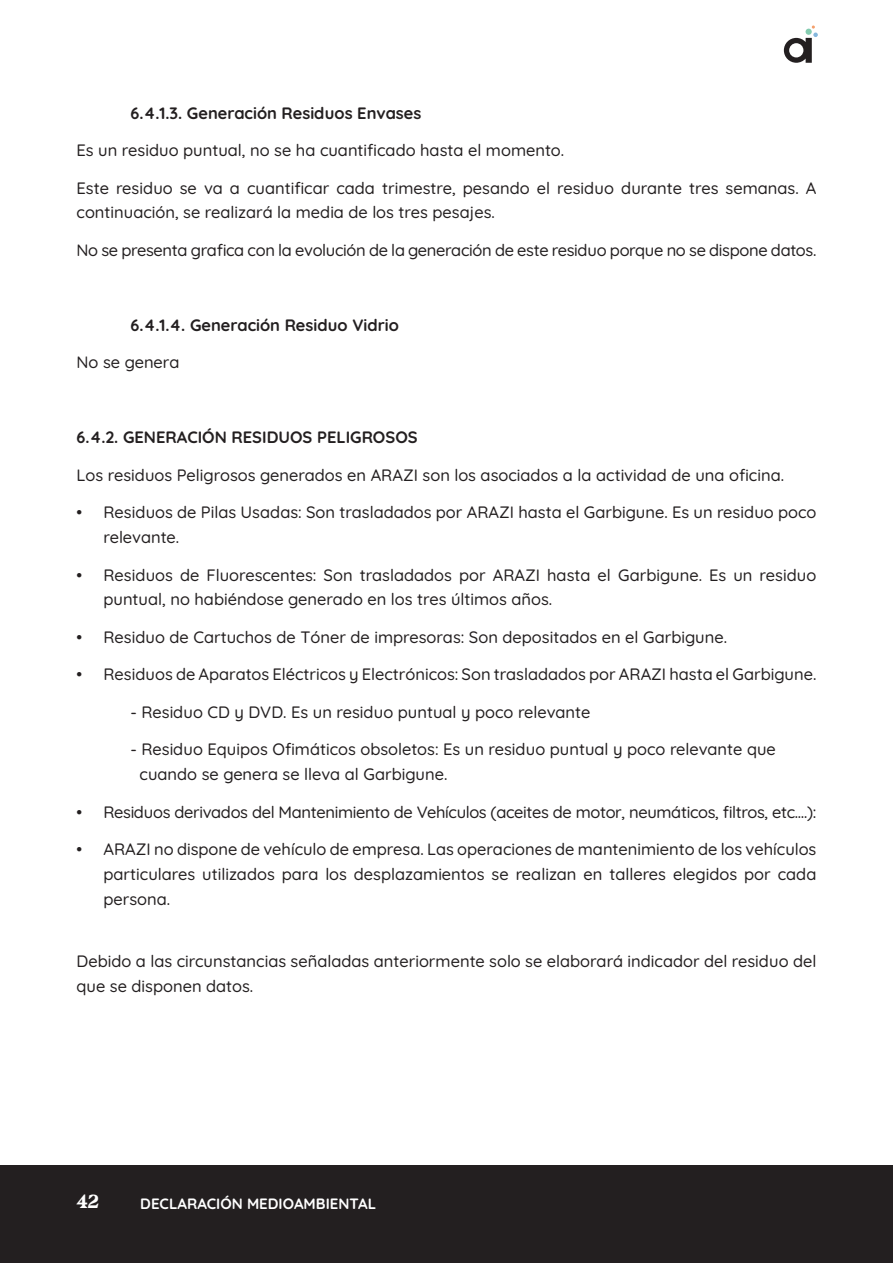
<style>
.page{position:relative;width:893px;height:1263px;background:#fff}
.page>*{position:absolute;margin:0;border:0;box-sizing:border-box;transform-origin:0 0}
.t1{font:700 18px "HK Kontrast";color:#fff}
.t2{font:500 16.5px/24.8px "Quicksand";color:#231f20}
.t3{font:500 16.5px "Quicksand";letter-spacing:-.02em;color:#231f20}
.t4{font:700 16.5px "Quicksand";color:#231f20}
.t5{font:700 15px "Quicksand";color:#fff}
</style>
<div class="page">
<div style="left:1px;top:1165px;width:892px;height:97px;background:#231f20"></div>
<svg style="left:784px;top:26px;width:34px;height:37px"></svg>
<p class="t4" style="left:131px;top:100px;width:292px">6.4.1.3. Generación Residuos Envases</p>
<p class="t2" style="left:77px;top:136px;width:489px">Es un residuo puntual, no se ha cuantificado hasta el momento.</p>
<p class="t2" style="left:77px;top:174px;width:741px">Este residuo se va a cuantificar cada trimestre, pesando el residuo durante tres semanas. A continuación, se realizará la media de los tres pesajes.</p>
<p class="t3" style="left:77px;top:237px;width:741px">No se presenta grafica con la evolución de la generación de este residuo porque no se dispone datos.</p>
<p class="t4" style="left:131px;top:312px;width:270px">6.4.1.4. Generación Residuo Vidrio</p>
<p class="t2" style="left:77px;top:348px;width:104px">No se genera</p>
<p class="t4" style="left:77px;top:425px;width:343px">6.4.2. GENERACIÓN RESIDUOS PELIGROSOS</p>
<p class="t2" style="left:77px;top:461px;width:709px">Los residuos Peligrosos generados en ARAZI son los asociados a la actividad de una oficina.</p>
<p class="t2" style="left:104px;top:498px;width:714px;text-indent:-27px">• Residuos de Pilas Usadas: Son trasladados por ARAZI hasta el Garbigune. Es un residuo poco relevante.</p>
<p class="t2" style="left:103px;top:561px;width:714px;text-indent:-27px">• Residuos de Fluorescentes: Son trasladados por ARAZI hasta el Garbigune. Es un residuo puntual, no habiéndose generado en los tres últimos años.</p>
<p class="t2" style="left:76px;top:623px;width:652px">• Residuo de Cartuchos de Tóner de impresoras: Son depositados en el Garbigune.</p>
<p class="t2" style="left:76px;top:660px;width:741px">• Residuos de Aparatos Eléctricos y Electrónicos: Son trasladados por ARAZI hasta el Garbigune.</p>
<p class="t2" style="left:130px;top:698px;width:461px">- Residuo CD y DVD. Es un residuo puntual y poco relevante</p>
<p class="t2" style="left:140px;top:735px;width:638px;text-indent:-9px">- Residuo Equipos Ofimáticos obsoletos: Es un residuo puntual y poco relevante que cuando se genera se lleva al Garbigune.</p>
<p class="t3" style="left:76px;top:799px;width:741px">• Residuos derivados del Mantenimiento de Vehículos (aceites de motor, neumáticos, filtros, etc.…):</p>
<p class="t2" style="left:104px;top:835px;width:714px;text-align:justify;text-indent:-27px">• ARAZI no dispone de vehículo de empresa. Las operaciones de mantenimiento de los vehículos particulares utilizados para los desplazamientos se realizan en talleres elegidos por cada persona.</p>
<p class="t2" style="left:77px;top:947px;width:741px">Debido a las circunstancias señaladas anteriormente solo se elaborará indicador del residuo del que se disponen datos.</p>
<p class="t1" style="left:77px;top:1190px;width:24px">42</p>
<p class="t5" style="left:140px;top:1192px;width:237px">DECLARACIÓN MEDIOAMBIENTAL</p>
</div>
